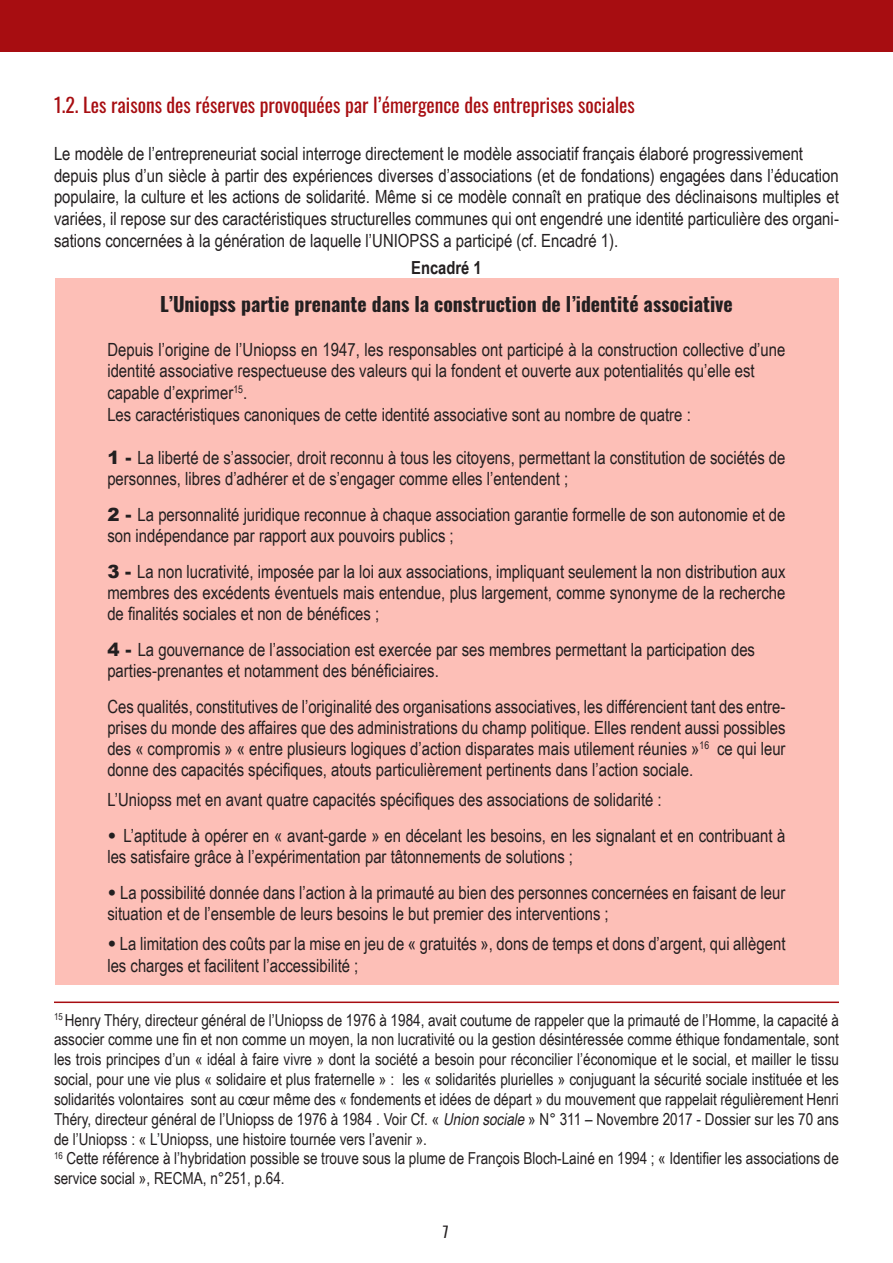
<style>
.page{position:relative;width:893px;height:1263px;background:#fff}
.page>*{position:absolute;margin:0;border:0;box-sizing:border-box;transform-origin:0 0}
.t1{font:19.65px "Oswald";color:#a70d11}
.t2{font:700 19.65px "Oswald";color:#231f20}
.t3{font:18.15px/21px "Arial Narrow";color:#231f20}
.t4{font:700 18px "Arial Narrow";color:#231f20}
.t5{font:16.5px/19.8px "Arial Narrow";color:#231f20;text-align:justify}
.t6{font:15px "Oswald";color:#231f20}
.s1{font-family:"Arial";font-weight:900}
.s2{font-style:italic}
</style>
<div class="page">
<div style="left:0;top:0;width:893px;height:51px;background:#a70d11"></div>
<hr style="left:54px;top:1001px;width:785px;height:2px;background:#a70d11">
<div style="left:55px;top:278px;width:783px;height:706px;background:#fdbfb7"></div>
<p class="t1" style="left:54px;top:87px;width:582px">1.2. Les raisons des réserves provoquées par l’émergence des entreprises sociales</p>
<p class="t3" style="left:54px;top:142px;width:751px">Le modèle de l’entrepreneuriat social interroge directement le modèle associatif français élaboré progressivement</p>
<p class="t3" style="left:54px;top:164px;width:786px;line-height:21.8px;text-align:justify">depuis plus d’un siècle à partir des expériences diverses d’associations (et de fondations) engagées dans l’éducation populaire, la culture et les actions de solidarité. Même si ce modèle connaît en pratique des déclinaisons multiples et variées, il repose sur des caractéristiques structurelles communes qui ont engendré une identité particulière des organi&shy;sations concernées à la génération de laquelle l’UNIOPSS a participé (cf. Encadré 1).</p>
<p class="t4" style="left:411px;top:254px;width:72px">Encadré 1</p>
<p class="t2" style="left:160px;top:294px;width:574px">L’Uniopss partie prenante dans la construction de l’identité associative</p>
<p class="t3" style="left:107px;top:338px;width:680px;line-height:21.8px">Depuis l’origine de l’Uniopss en 1947, les responsables ont participé à la construction collective d’une identité associative respectueuse des valeurs qui la fondent et ouverte aux potentialités qu’elle est</p>
<p class="t3" style="left:107px;top:382px;width:141px">capable d’exprimer<sup>15</sup>.</p>
<p class="t3" style="left:107px;top:403px;width:585px">Les caractéristiques canoniques de cette identité associative sont au nombre de quatre :</p>
<p class="t3" style="left:107px;top:446px;width:680px"><span class="s1">1 -</span> La liberté de s’associer, droit reconnu à tous les citoyens, permettant la constitution de sociétés de personnes, libres d’adhérer et de s’engager comme elles l’entendent ;</p>
<p class="t3" style="left:107px;top:503px;width:680px"><span class="s1">2 -</span> La personnalité juridique reconnue à chaque association garantie formelle de son autonomie et de son indépendance par rapport aux pouvoirs publics ;</p>
<p class="t3" style="left:107px;top:560px;width:680px;text-align:justify"><span class="s1">3 -</span> La non lucrativité, imposée par la loi aux associations, impliquant seulement la non distribution aux membres des excédents éventuels mais entendue, plus largement, comme synonyme de la recherche de finalités sociales et non de bénéfices ;</p>
<p class="t3" style="left:107px;top:638px;width:649px"><span class="s1">4 -</span> La gouvernance de l’association est exercée par ses membres permettant la participation des</p>
<p class="t3" style="left:107px;top:659px;width:333px">parties-prenantes et notamment des bénéficiaires.</p>
<p class="t3" style="left:107px;top:695px;width:680px;text-align:justify">Ces qualités, constitutives de l’originalité des organisations associatives, les différencient tant des entre&shy;prises du monde des affaires que des administrations du champ politique. Elles rendent aussi possibles des « compromis » « entre plusieurs logiques d’action disparates mais utilement réunies »<sup>16</sup> ce qui leur donne des capacités spécifiques, atouts particulièrement pertinents dans l’action sociale.</p>
<p class="t3" style="left:107px;top:788px;width:556px">L’Uniopss met en avant quatre capacités spécifiques des associations de solidarité :</p>
<p class="t3" style="left:107px;top:824px;width:680px"><span class="s1">•</span> L’aptitude à opérer en « avant-garde » en décelant les besoins, en les signalant et en contribuant à les satisfaire grâce à l’expérimentation par tâtonnements de solutions ;</p>
<p class="t3" style="left:107px;top:881px;width:680px"><span class="s1">•</span> La possibilité donnée dans l’action à la primauté au bien des personnes concernées en faisant de leur situation et de l’ensemble de leurs besoins le but premier des interventions ;</p>
<p class="t3" style="left:107px;top:932px;width:680px;line-height:21.8px"><span class="s1">•</span> La limitation des coûts par la mise en jeu de « gratuités », dons de temps et dons d’argent, qui allègent les charges et facilitent l’accessibilité ;</p>
<p class="t5" style="left:54px;top:1009px;width:786px"><sup>15</sup> Henry Théry, directeur général de l’Uniopss de 1976 à 1984, avait coutume de rappeler que la primauté de l’Homme, la capacité à associer comme une fin et non comme un moyen, la non lucrativité ou la gestion désintéressée comme éthique fondamentale, sont les trois principes d’un « idéal à faire vivre » dont la société a besoin pour réconcilier l’économique et le social, et mailler le tissu social, pour une vie plus « solidaire et plus fraternelle » : les « solidarités plurielles » conjuguant la sécurité sociale instituée et les solidarités volontaires sont au cœur même des « fondements et idées de départ » du mouvement que rappelait régulièrement Henri Théry, directeur général de l’Uniopss de 1976 à 1984 . Voir Cf. « <span class="s2">Unionsociale</span> » N° 311 – Novembre 2017 - Dossier sur les 70 ans de l’Uniopss : « L’Uniopss, une histoire tournée vers l’avenir ».</p>
<p class="t5" style="left:54px;top:1148px;width:786px"><sup>16</sup> Cette référence à l’hybridation possible se trouve sous la plume de François Bloch-Lainé en 1994 ; « Identifier les associations de service social », RECMA, n°251, p.64.</p>
<p class="t6" style="left:443px;top:1219px;width:7px">7</p>
</div>
